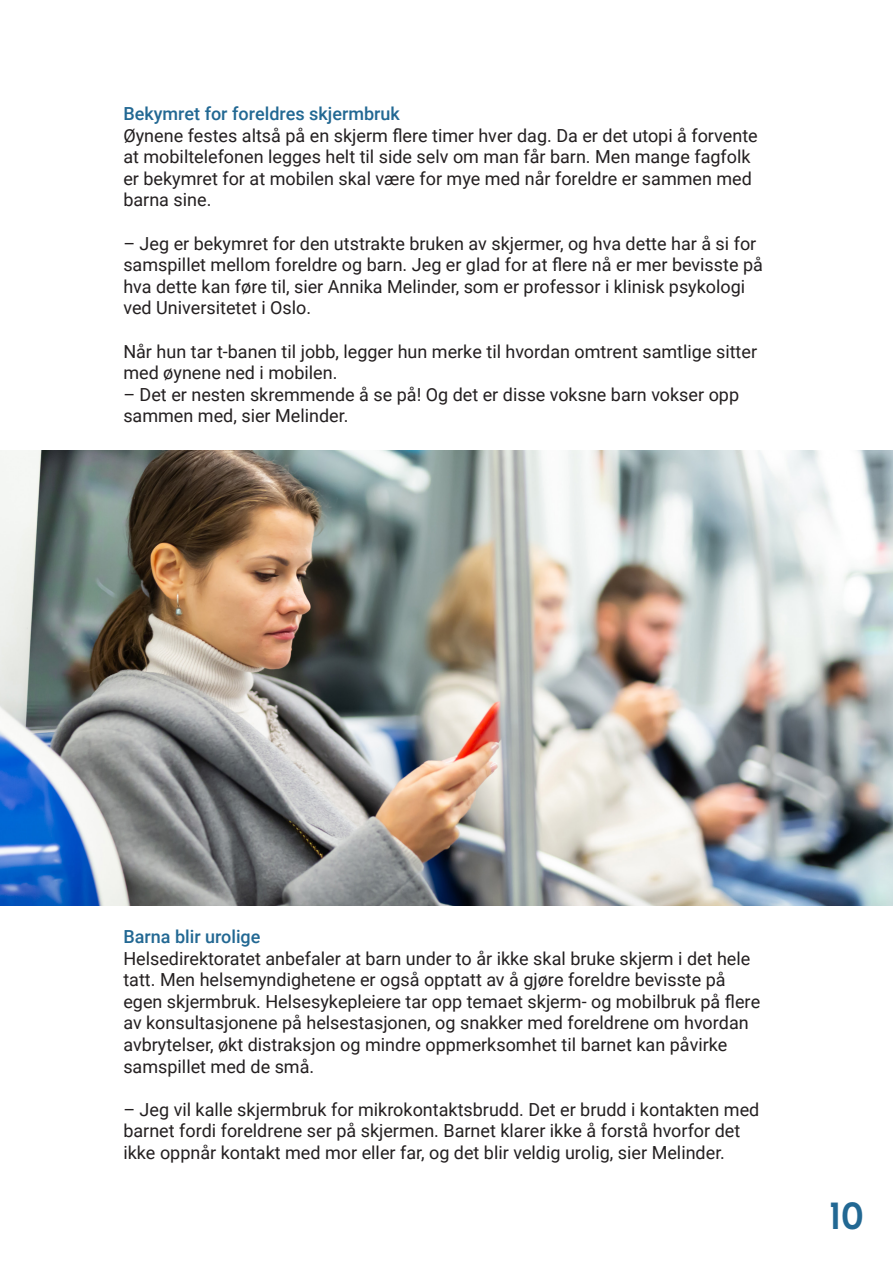
<style>
.page{position:relative;width:893px;height:1263px;background:#fff}
.page>*{position:absolute;margin:0;border:0;box-sizing:border-box;transform-origin:0 0}
.t1{font:600 36px "New Order";color:#226893}
.t2{font:18px/21.6px "Roboto";color:#231f20}
.t3{font:500 18px "Roboto";color:#226893}
</style>
<div class="page">
<img style="left:0;top:451px;width:893px;height:454px">
<p class="t3" style="left:123px;top:101px;width:278px">Bekymret for foreldres skjermbruk</p>
<p class="t2" style="left:123px;top:124px;width:636px">Øynene festes altså på en skjerm flere timer hver dag. Da er det utopi å forvente at mobiltelefonen legges helt til side selv om man får barn. Men mange fagfolk er bekymret for at mobilen skal være for mye med når foreldre er sammen med barna sine.</p>
<p class="t2" style="left:123px;top:232px;width:641px">– Jeg er bekymret for den utstrakte bruken av skjermer, og hva dette har å si for samspillet mellom foreldre og barn. Jeg er glad for at flere nå er mer bevisste på hva dette kan føre til, sier Annika Melinder, som er professor i klinisk psykologi ved Universitetet i Oslo.</p>
<p class="t2" style="left:123px;top:340px;width:635px">Når hun tar t-banen til jobb, legger hun merke til hvordan omtrent samtlige sitter med øynene ned i mobilen.</p>
<p class="t2" style="left:123px;top:383px;width:617px">– Det er nesten skremmende å se på! Og det er disse voksne barn vokser opp sammen med, sier Melinder.</p>
<p class="t3" style="left:123px;top:924px;width:139px">Barna blir urolige</p>
<p class="t2" style="left:123px;top:947px;width:638px">Helsedirektoratet anbefaler at barn under to år ikke skal bruke skjerm i det hele tatt. Men helsemyndighetene er også opptatt av å gjøre foreldre bevisste på egen skjermbruk. Helsesykepleiere tar opp temaet skjerm- og mobilbruk på flere av konsultasjonene på helsestasjonen, og snakker med foreldrene om hvordan avbrytelser, økt distraksjon og mindre oppmerksomhet til barnet kan påvirke samspillet med de små.</p>
<p class="t2" style="left:123px;top:1098px;width:637px">– Jeg vil kalle skjermbruk for mikrokontaktsbrudd. Det er brudd i kontakten med barnet fordi foreldrene ser på skjermen. Barnet klarer ikke å forstå hvorfor det ikke oppnår kontakt med mor eller far, og det blir veldig urolig, sier Melinder.</p>
<h1 class="t1" style="left:829px;top:1192px;width:36px">10</h1>
</div>
